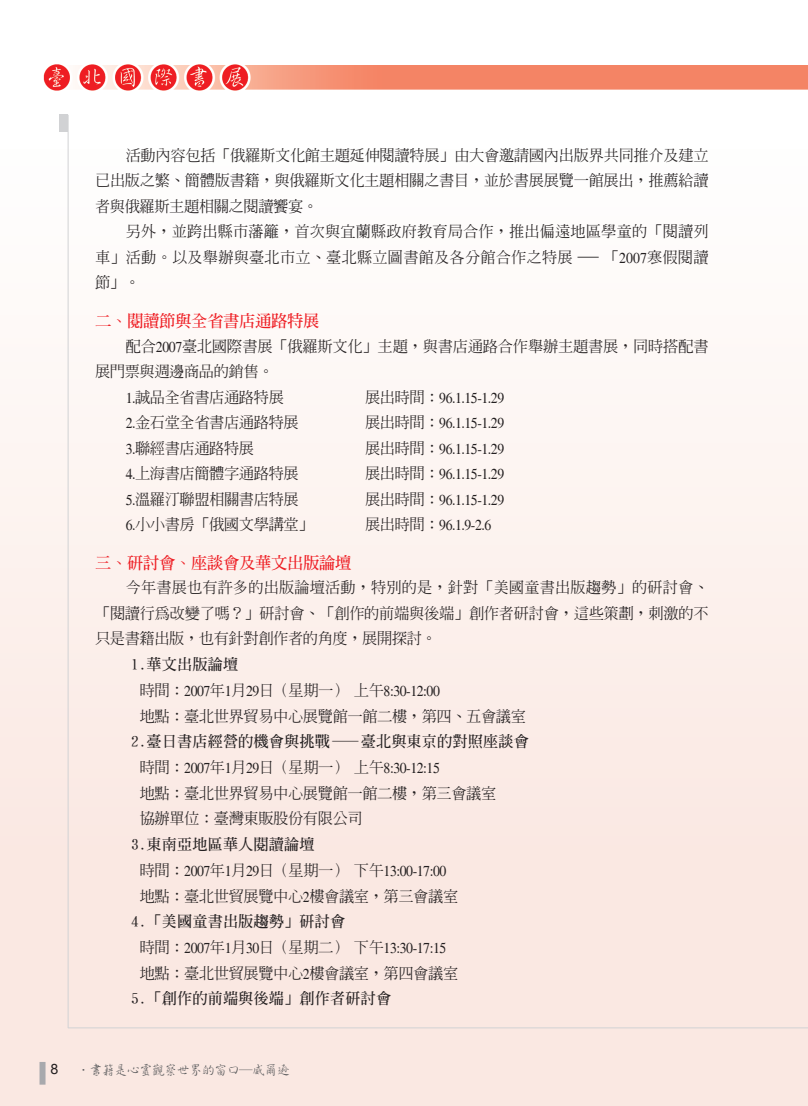
<style>
.page{position:relative;width:808px;height:1106px;background:#fff}
.page>*{position:absolute;margin:0;border:0;box-sizing:border-box;transform-origin:0 0}
.t1{font:700 16.5px "AR Ming B5";letter-spacing:-.03em;color:#ee1d23}
.t2{font:500 15.3px/25.5px "AR Ming B5";letter-spacing:-.03em;color:#231f20;text-align:justify}
.t3{font:15.3px "Times";letter-spacing:-.035em;color:#231f20;scale:.9 1}
.t4{font:700 15.3px "AR Ming B5";color:#231f20}
.t5{font:500 13.5px "AR Xing Shu B5";letter-spacing:-.075em;color:#57585a}
.s1{font-family:"Times";font-weight:400}
.s2{font-family:"AR Ming B5";font-weight:500}
.s3{font-weight:700}
</style>
<div class="page">
<div style="left:0;top:150px;width:808px;height:956px;background:linear-gradient(to bottom,#fefdfc,#f9e4dd)"></div>
<img style="left:43px;top:64px;width:765px;height:85px">
<div style="left:40px;top:1061px;width:6px;height:23px;background:#a8a9ad"></div>
<hr style="left:68px;top:1027px;width:740px;height:1px;background:#d1d2d4">
<hr style="left:68px;top:115px;width:1px;height:912px;background:#d1d2d4">
<div style="left:60px;top:115px;width:8px;height:17px;background:#d1d2d4"></div>
<svg style="left:807px;top:150px;width:1px;height:956px"></svg>
<svg style="left:51px;top:1063px;width:7px;height:11px"></svg>
<p class="t2" style="left:95px;top:142px;width:615px;text-indent:31px">活動內容包括「俄羅斯文化館主題延伸閱讀特展」由大會邀請國內出版界共同推介及建立已出版之繁、簡體版書籍，與俄羅斯文化主題相關之書目，並於書展展覽一館展出，推薦給讀者與俄羅斯主題相關之閱讀饗宴。</p>
<p class="t2" style="left:95px;top:219px;width:615px;text-indent:31px">另外，並跨出縣市藩籬，首次與宜蘭縣政府教育局合作，推出偏遠地區學童的「閱讀列車」活動。以及舉辦與臺北市立、臺北縣立圖書館及各分館合作之特展－「<span class="s1">2007</span>寒假閱讀節」。</p>
<p class="t1" style="left:95px;top:312px;width:226px">二、閱讀節與全省書店通路特展</p>
<p class="t2" style="left:126px;top:333px;width:584px">配合<span class="s1">2007</span>臺北國際書展「俄羅斯文化」主題，與書店通路合作舉辦主題書展，同時搭配書</p>
<p class="t2" style="left:95px;top:358px;width:180px">展門票與週邊商品的銷售。</p>
<p class="t2" style="left:126px;top:384px;width:160px"><span class="s1">1.</span>誠品全省書店通路特展</p>
<p class="t3" style="left:365px;top:389px;width:156px"><span class="s2">展出時間：</span>96.1.15-1.29</p>
<p class="t2" style="left:126px;top:409px;width:175px"><span class="s1">2.</span>金石堂全省書店通路特展</p>
<p class="t3" style="left:365px;top:414px;width:156px"><span class="s2">展出時間：</span>96.1.15-1.29</p>
<p class="t2" style="left:126px;top:435px;width:130px"><span class="s1">3.</span>聯經書店通路特展</p>
<p class="t3" style="left:365px;top:440px;width:156px"><span class="s2">展出時間：</span>96.1.15-1.29</p>
<p class="t2" style="left:126px;top:460px;width:175px"><span class="s1">4.</span>上海書店簡體字通路特展</p>
<p class="t3" style="left:365px;top:465px;width:156px"><span class="s2">展出時間：</span>96.1.15-1.29</p>
<p class="t2" style="left:126px;top:486px;width:175px"><span class="s1">5.</span>溫羅汀聯盟相關書店特展</p>
<p class="t3" style="left:365px;top:491px;width:156px"><span class="s2">展出時間：</span>96.1.15-1.29</p>
<p class="t2" style="left:126px;top:511px;width:189px"><span class="s1">6.</span>小小書房「俄國文學講堂」</p>
<p class="t3" style="left:365px;top:516px;width:142px"><span class="s2">展出時間：</span>96.1.9-2.6</p>
<p class="t1" style="left:95px;top:554px;width:258px">三、研討會、座談會及華文出版論壇</p>
<p class="t2" style="left:95px;top:574px;width:615px;text-indent:31px">今年書展也有許多的出版論壇活動，特別的是，針對「美國童書出版趨勢」的研討會、「閱讀行為改變了嗎？」研討會、「創作的前端與後端」創作者研討會，這些策劃，刺激的不只是書籍出版，也有針對創作者的角度，展開探討。</p>
<p class="t4" style="left:131px;top:656px;width:109px">1.華文出版論壇</p>
<p class="t3" style="left:140px;top:682px;width:335px"><span class="s2">時間：</span>2007<span class="s2">年</span>1<span class="s2">月</span>29<span class="s2">日（星期一）上午</span>8:30-12:00</p>
<p class="t2" style="left:140px;top:703px;width:388px">地點：臺北世界貿易中心展覽館一館二樓，第四、五會議室</p>
<p class="t4" style="left:131px;top:733px;width:399px">2.臺日書店經營的機會與挑戰—臺北與東京的對照座談會</p>
<p class="t3" style="left:140px;top:759px;width:335px"><span class="s2">時間：</span>2007<span class="s2">年</span>1<span class="s2">月</span>29<span class="s2">日（星期一）上午</span>8:30-12:15</p>
<p class="t2" style="left:140px;top:780px;width:358px">地點：臺北世界貿易中心展覽館一館二樓，第三會議室協辦單位：臺灣東販股份有限公司</p>
<p class="t4" style="left:131px;top:836px;width:185px">3.東南亞地區華人閱讀論壇</p>
<p class="t3" style="left:140px;top:862px;width:342px"><span class="s2">時間：</span>2007<span class="s2">年</span>1<span class="s2">月</span>29<span class="s2">日（星期一）下午</span>13:00-17:00</p>
<p class="t2" style="left:131px;top:883px;width:329px;text-indent:9px">地點：臺北世貿展覽中心<span class="s1">2</span>樓會議室，第三會議室<br><span class="s3">4.「美國童書出版趨勢」研討會</span></p>
<p class="t3" style="left:140px;top:939px;width:342px"><span class="s2">時間：</span>2007<span class="s2">年</span>1<span class="s2">月</span>30<span class="s2">日（星期二）下午</span>13:30-17:15</p>
<p class="t2" style="left:131px;top:960px;width:329px;text-indent:9px">地點：臺北世貿展覽中心<span class="s1">2</span>樓會議室，第四會議室<br><span class="s3">5.「創作的前端與後端」創作者研討會</span></p>
<p class="t5" style="left:77px;top:1063px;width:215px">．書籍是心靈觀察世界的窗口─威爾遜</p>
</div>
